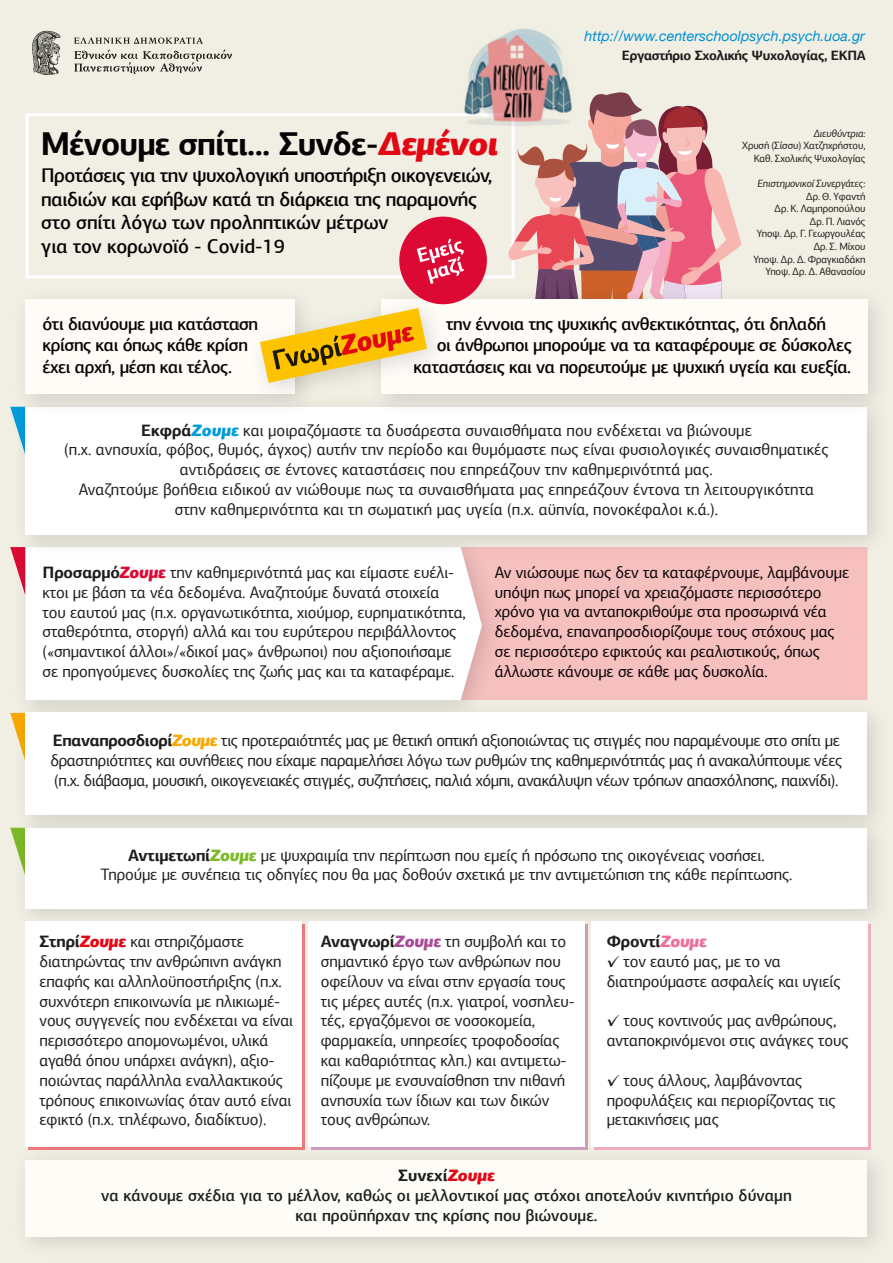
<style>
.page{position:relative;width:893px;height:1263px;background:#f1efe4}
.page>*{position:absolute;margin:0;border:0;box-sizing:border-box;transform-origin:0 0}
.t1{font:700 33px "PF Agora Sans Pro";letter-spacing:-.025em;color:#090204}
.t2{font:500 19.8px/23.9px "PF Agora Sans Pro";letter-spacing:-.025em;color:#090204}
.t3{font:500 18px/21.6px "PF Agora Sans Pro";letter-spacing:-.025em;color:#090204}
.t4{font:16.5px/19.8px "PF Agora Sans Pro";letter-spacing:-.01em;color:#1d1d1b}
.t5{font:16.5px/19.8px "PF Agora Sans Pro";letter-spacing:-.01em;color:#090204}
.t6{font:500 16.5px/19.8px "PF Agora Sans Pro";color:#1d1d1b;text-align:center}
.t7{font:700 16.5px "PF Agora Sans Pro";letter-spacing:-.01em;color:#1d1d1b}
.t8{font:italic 14.25px "Helvetica Neue";color:#0090d1}
.t9{font:700 13.5px "PF Agora Sans Pro";letter-spacing:-.025em;color:#1d1d1b}
.t10{font:10.5px/12.6px "PF Agora Sans Pro";letter-spacing:-.01em;color:#1d1d1b;text-align:right}
.t11{font:italic 10.5px "PF Agora Sans Pro";letter-spacing:-.01em;color:#1d1d1b}
.s1{font-weight:900;font-style:italic;color:#e30613}
.s2{font-weight:700}
.s3{font-weight:900;font-style:italic;color:#009cdc}
.s4{font-weight:900;font-style:italic;color:#dd0935}
.s5{font-weight:900;font-style:italic;color:#f8a800}
.s6{font-weight:900;font-style:italic;color:#7db928}
.s7{font-weight:900;font-style:italic;color:#ed6e9c}
.s8{font-weight:900;font-style:italic;color:#a84d97}
</style>
<div class="page">
<svg style="left:26px;top:113px;width:483px;height:165px"></svg>
<div style="left:512px;top:564px;width:355px;height:127px;background:#f5c0be"></div>
<img style="left:463px;top:28px;width:107px;height:99px">
<svg style="left:509px;top:91px;width:232px;height:187px"></svg>
<img style="left:15px;top:564px;width:497px;height:127px">
<div style="left:26px;top:564px;width:456px;height:127px;background:#fff"></div>
<img style="left:25px;top:1139px;width:852px;height:107px">
<div style="left:26px;top:1160px;width:841px;height:77px;background:#fefcf7"></div>
<img style="left:10px;top:691px;width:867px;height:115px">
<div style="left:26px;top:713px;width:841px;height:102px;background:#fff"></div>
<img style="left:10px;top:424px;width:867px;height:140px">
<div style="left:26px;top:407px;width:841px;height:127px;background:#fff"></div>
<img style="left:10px;top:278px;width:867px;height:146px">
<div style="left:26px;top:299px;width:269px;height:95px;background:#fefcf7"></div>
<div style="left:381px;top:299px;width:486px;height:95px;background:#fefcf7"></div>
<img style="left:10px;top:806px;width:867px;height:133px">
<div style="left:26px;top:828px;width:841px;height:80px;background:#fff"></div>
<div style="left:29px;top:924px;width:276px;height:226px;background:#e97a7b"></div>
<div style="left:311px;top:924px;width:277px;height:226px;background:#cc9dbd"></div>
<div style="left:594px;top:924px;width:276px;height:226px;background:linear-gradient(to right,#eeaebf,#eeaebf)"></div>
<div style="left:26px;top:921px;width:276px;height:226px;background:#fff"></div>
<div style="left:308px;top:921px;width:277px;height:226px;background:#fff"></div>
<div style="left:591px;top:921px;width:276px;height:226px;background:#fff"></div>
<svg style="left:32px;top:31px;width:28px;height:45px"></svg>
<svg style="left:74px;top:37px;width:129px;height:7px"></svg>
<svg style="left:74px;top:50px;width:158px;height:24px"></svg>
<img style="left:238px;top:287px;width:219px;height:126px">
<svg style="left:260px;top:212px;width:232px;height:171px"></svg>
<p class="t8" style="left:585px;top:25px;width:282px">http://www.centerschoolpsych.psych.uoa.gr</p>
<p class="t9" style="left:622px;top:47px;width:246px">Εργαστήριο Σχολικής Ψυχολογίας, ΕΚΠΑ</p>
<h1 class="t1" style="left:41px;top:123px;width:459px">Μένουµε σπίτι... Συνδε-<span class="s1">∆εµένοι</span></h1>
<p class="t11" style="left:813px;top:127px;width:54px">∆ιευθύντρια:</p>
<p class="t10" style="left:742px;top:139px;width:125px">Χρυσή (Σίσσυ) Χατζηχρήστου,<br>Καθ. Σχολικής Ψυχολογίας</p>
<p class="t11" style="left:757px;top:177px;width:110px">Επιστηµονικοί Συνεργάτες:</p>
<p class="t10" style="left:754px;top:190px;width:113px">∆ρ. Θ. Υφαντή<br>∆ρ. Κ. Λαµπροπούλου<br>∆ρ. Π. Λιανός<br>Υποψ. ∆ρ. Γ. Γεωργουλέας ∆ρ. Σ. Μίχου<br>Υποψ. ∆ρ. ∆. Φραγκιαδάκη<br>Υποψ. ∆ρ. ∆. Αθανασίου</p>
<p class="t2" style="left:41px;top:163px;width:453px">Προτάσεις για την ψυχολογική υποστήριξη οικογενειών, παιδιών και εφήβων κατά τη διάρκεια της παραµονής στο σπίτι λόγω των προληπτικών µέτρων<br>για τον κορωνοϊό - Covid-19</p>
<p class="t3" style="left:43px;top:313px;width:217px">ότι διανύουµε µια κατάσταση κρίσης και όπως κάθε κρίση έχει αρχή, µέση και τέλος.</p>
<p class="t3" style="left:446px;top:313px;width:382px">την έννοια της ψυχικής ανθεκτικότητας, ότι δηλαδή</p>
<p class="t3" style="left:437px;top:334px;width:417px">οι άνθρωποι µπορούµε να τα καταφέρουµε σε δύσκολες</p>
<p class="t3" style="left:414px;top:356px;width:439px">καταστάσεις και να πορευτούµε µε ψυχική υγεία και ευεξία.</p>
<p class="t4" style="left:64px;top:420px;width:766px;text-align:center"><span class="s2">Εκφρά</span><span class="s3">Ζουµε</span> και µοιραζόµαστε τα δυσάρεστα συναισθήµατα που ενδέχεται να βιώνουµε<br>(π.χ. ανησυχία, φόβος, θυµός, άγχος) αυτήν την περίοδο και θυµόµαστε πως είναι φυσιολογικές συναισθηµατικές αντιδράσεις σε έντονες καταστάσεις που επηρεάζουν την καθηµερινότητά µας.<br>Αναζητούµε βοήθεια ειδικού αν νιώθουµε πως τα συναισθήµατα µας επηρεάζουν έντονα τη λειτουργικότητα στην καθηµερινότητα και τη σωµατική µας υγεία (π.χ. αϋπνία, πονοκέφαλοι κ.ά.).</p>
<p class="t4" style="left:43px;top:562px;width:425px"><span class="s2">Προσαρµό</span><span class="s4">Ζουµε</span> την καθηµερινότητά µας και είµαστε ευέλι&shy;κτοι µε βάση τα νέα δεδοµένα. Αναζητούµε δυνατά στοιχεία του εαυτού µας (π.χ. οργανωτικότητα, χιούµορ, ευρηµατικότητα, σταθερότητα, στοργή) αλλά και του ευρύτερου περιβάλλοντος («σηµαντικοί άλλοι»/«δικοί µας» άνθρωποι) που αξιοποιήσαµε σε προηγούµενες δυσκολίες της ζωής µας και τα καταφέραµε.</p>
<p class="t5" style="left:495px;top:562px;width:356px">Αν νιώσουµε πως δεν τα καταφέρνουµε, λαµβάνουµε υπόψη πως µπορεί να χρειαζόµαστε περισσότερο χρόνο για να ανταποκριθούµε στα προσωρινά νέα δεδοµένα, επαναπροσδιορίζουµε τους στόχους µας σε περισσότερο εφικτούς και ρεαλιστικούς, όπως άλλωστε κάνουµε σε κάθε µας δυσκολία.</p>
<p class="t4" style="left:51px;top:730px;width:793px"><span class="s2">Επαναπροσδιορί</span><span class="s5">Ζουµε</span> τις προτεραιότητές µας µε θετική οπτική αξιοποιώντας τις στιγµές που παραµένουµε στο σπίτι µε δραστηριότητες και συνήθειες που είχαµε παραµελήσει λόγω των ρυθµών της καθηµερινότητάς µας ή ανακαλύπτουµε νέες (π.χ. διάβασµα, µουσική, οικογενειακές στιγµές, συζητήσεις, παλιά χόµπι, ανακάλυψη νέων τρόπων απασχόλησης, παιχνίδι).</p>
<p class="t4" style="left:100px;top:845px;width:694px;text-align:center"><span class="s2">Αντιµετωπί</span><span class="s6">Ζουµε</span> µε ψυχραιµία την περίπτωση που εµείς ή πρόσωπο της οικογένειας νοσήσει.<br>Τηρούµε µε συνέπεια τις οδηγίες που θα µας δοθούν σχετικά µε την αντιµετώπιση της κάθε περίπτωσης.</p>
<p class="t4" style="left:40px;top:932px;width:255px"><span class="s2">Στηρί</span><span class="s1">Ζουµε</span> και στηριζόµαστε διατηρώντας την ανθρώπινη ανάγκη επαφής και αλληλοϋποστήριξης (π.χ. συχνότερη επικοινωνία µε ηλικιωµέ&shy;νους συγγενείς που ενδέχεται να είναι περισσότερο αποµονωµένοι, υλικά αγαθά όπου υπάρχει ανάγκη), αξιο&shy;ποιώντας παράλληλα εναλλακτικούς τρόπους επικοινωνίας όταν αυτό είναι εφικτό (π.χ. τηλέφωνο, διαδίκτυο).</p>
<p class="t7" style="left:607px;top:931px;width:102px">Φροντί<span class="s7">Ζουµε</span></p>
<p class="t4" style="left:321px;top:932px;width:255px"><span class="s2">Αναγνωρί</span><span class="s8">Ζουµε</span> τη συµβολή και το σηµαντικό έργο των ανθρώπων που οφείλουν να είναι στην εργασία τους τις µέρες αυτές (π.χ. γιατροί, νοσηλευ&shy;τές, εργαζόµενοι σε νοσοκοµεία, φαρµακεία, υπηρεσίες τροφοδοσίας και καθαριότητας κλπ.) και αντιµετω&shy;πίζουµε µε ενσυναίσθηση την πιθανή ανησυχία των ίδιων και των δικών τους ανθρώπων.</p>
<p class="t4" style="left:607px;top:951px;width:235px">✓ τον εαυτό µας, µε το να διατηρούµαστε ασφαλείς και υγιείς</p>
<p class="t4" style="left:607px;top:1011px;width:244px">✓ τους κοντινούς µας ανθρώπους, ανταποκρινόµενοι στις ανάγκες τους</p>
<p class="t4" style="left:607px;top:1070px;width:231px">✓ τους άλλους, λαµβάνοντας προφυλάξεις και περιορίζοντας τις µετακινήσεις µας</p>
<p class="t6" style="left:101px;top:1166px;width:692px"><span class="s2">Συνεχί</span><span class="s1">Ζουµε<br></span>να κάνουµε σχέδια για το µέλλον, καθώς οι µελλοντικοί µας στόχοι αποτελούν κινητήριο δύναµη και προϋπήρχαν της κρίσης που βιώνουµε.</p>
</div>
